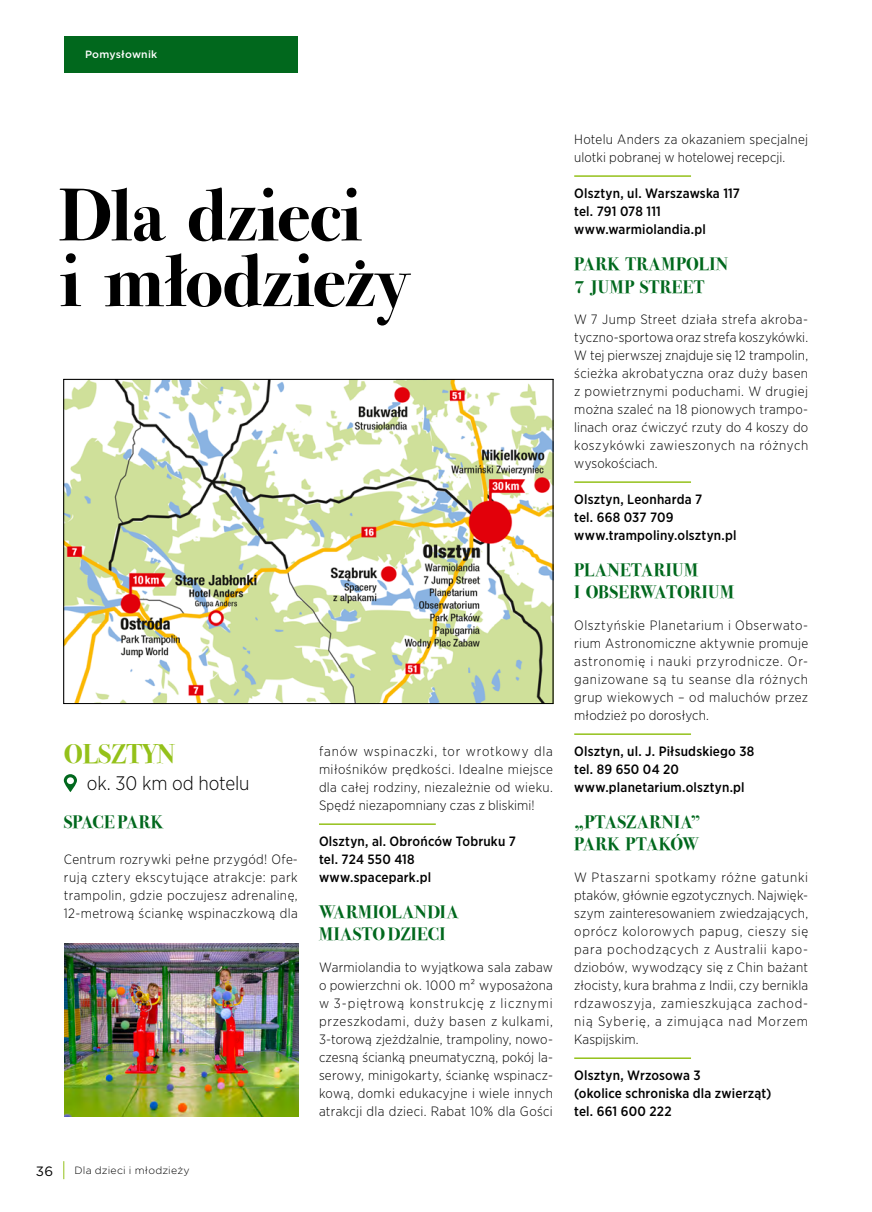
<style>
.page{position:relative;width:872px;height:1212px;background:#fff}
.page>*{position:absolute;margin:0;border:0;box-sizing:border-box;transform-origin:0 0}
.t1{font:700 75px/65.7px "Bodoni Svty Two ITCTT";color:#000}
.t2{font:700 27px "Bodoni Svty Two ITCTT";color:#94c11a}
.t3{font:300 19.5px "Gotham Narrow";letter-spacing:-.005em;color:#000}
.t4{font:700 18px/21.6px "Bodoni Svty Two ITCTT";letter-spacing:.02em;color:#01681d}
.t5{font:700 18px "Bodoni Svty Two ITCTT";letter-spacing:-.005em;color:#01681d}
.t6{font:300 13.5px/18px "Gotham Narrow";letter-spacing:.02em;color:#000;text-align:justify}
.t7{font:500 13.5px/18px "Gotham Narrow";letter-spacing:.015em;color:#000}
.t8{font:13.5px "Gotham";color:#000}
.t9{font:300 10.5px "Gotham";letter-spacing:.02em;color:#000}
.t10{font:500 10.5px "Gotham";letter-spacing:.02em;color:#fff}
</style>
<div class="page">
<svg style="left:63px;top:1161px;width:1px;height:18px"></svg>
<div style="left:64px;top:36px;width:234px;height:36px;background:#01681d"></div>
<svg style="left:64px;top:774px;width:13px;height:18px"></svg>
<hr style="left:319px;top:823px;width:117px;height:2px;background:#94c11a">
<hr style="left:574px;top:175px;width:117px;height:2px;background:#94c11a">
<hr style="left:574px;top:481px;width:117px;height:2px;background:#94c11a">
<hr style="left:574px;top:733px;width:117px;height:2px;background:#94c11a">
<hr style="left:574px;top:1057px;width:117px;height:2px;background:#94c11a">
<img style="left:64px;top:944px;width:234px;height:172px">
<img style="left:65px;top:381px;width:486px;height:321px">
<div style="left:63px;top:379px;width:490px;height:325px;border:1px solid #000"></div>
<p class="t10" style="left:85px;top:48px;width:74px">Pomysłownik</p>
<h1 class="t1" style="left:59px;top:176px;width:350px">Dla dzieci<br>i młodzieży</h1>
<h2 class="t2" style="left:64px;top:731px;width:113px">OLSZTYN</h2>
<h3 class="t3" style="left:87px;top:771px;width:164px">ok. 30 km od hotelu</h3>
<h3 class="t5" style="left:64px;top:807px;width:101px">SPACE PARK</h3>
<p class="t6" style="left:64px;top:850px;width:235px">Centrum rozrywki pełne przygód! Ofe&shy;rują cztery ekscytujące atrakcje: park trampolin, gdzie poczujesz adrenalinę, 12-metrową ściankę wspinaczkową dla</p>
<p class="t8" style="left:36px;top:1162px;width:19px">36</p>
<p class="t9" style="left:74px;top:1164px;width:117px">Dla dzieci i młodzieży</p>
<p class="t6" style="left:319px;top:742px;width:235px">fanów wspinaczki, tor wrotkowy dla miłośników prędkości. Idealne miejsce dla całej rodziny, niezależnie od wieku.<br>Spędź niezapomniany czas z bliskimi!</p>
<p class="t7" style="left:319px;top:832px;width:198px">Olsztyn, al. Obrońców Tobruku 7 tel. 724 550 418 www.spacepark.pl</p>
<h3 class="t4" style="left:319px;top:900px;width:141px">WARMIOLANDIA<br>MIASTO DZIECI</h3>
<p class="t6" style="left:319px;top:958px;width:235px">Warmiolandia to wyjątkowa sala zabaw o powierzchni ok. 1000 m² wyposażona w 3-piętrową konstrukcję z licznymi przeszkodami, duży basen z kulkami, 3-torową zjeżdżalnie, trampoliny, nowo&shy;czesną ścianką pneumatyczną, pokój la&shy;serowy, minigokarty, ściankę wspinacz&shy;kową, domki edukacyjne i wiele innych atrakcji dla dzieci. Rabat 10% dla Gości</p>
<p class="t6" style="left:574px;top:130px;width:235px">Hotelu Anders za okazaniem specjalnej ulotki pobranej w hotelowej recepcji.</p>
<p class="t7" style="left:574px;top:184px;width:167px">Olsztyn, ul. Warszawska 117 tel. 791 078 111 www.warmiolandia.pl</p>
<h3 class="t4" style="left:574px;top:251px;width:155px;line-height:23.4px">PARK TRAMPOLIN<br>7 JUMP STREET</h3>
<p class="t6" style="left:574px;top:310px;width:235px">W 7 Jump Street działa strefa akroba&shy;tyczno-sportowa oraz strefa koszykówki.<br>W tej pierwszej znajduje się 12 trampolin, ścieżka akrobatyczna oraz duży basen z powietrznymi poduchami. W drugiej można szaleć na 18 pionowych trampo&shy;linach oraz ćwiczyć rzuty do 4 koszy do koszykówki zawieszonych na różnych wysokościach.</p>
<p class="t7" style="left:574px;top:490px;width:164px">Olsztyn, Leonharda 7<br>tel. 668 037 709 www.trampoliny.olsztyn.pl</p>
<h3 class="t4" style="left:574px;top:558px;width:161px">PLANETARIUM<br>I OBSERWATORIUM</h3>
<p class="t6" style="left:574px;top:616px;width:235px">Olsztyńskie Planetarium i Obserwato&shy;rium Astronomiczne aktywnie promuje astronomię i nauki przyrodnicze. Or&shy;ganizowane są tu seanse dla różnych grup wiekowych – od maluchów przez młodzież po dorosłych.</p>
<p class="t7" style="left:574px;top:742px;width:182px">Olsztyn, ul. J. Piłsudskiego 38 tel. 89 650 04 20 www.planetarium.olsztyn.pl</p>
<h3 class="t4" style="left:574px;top:810px;width:128px">„PTASZARNIA”<br>PARK PTAKÓW</h3>
<p class="t6" style="left:574px;top:868px;width:235px">W Ptaszarni spotkamy różne gatunki ptaków, głównie egzotycznych. Najwięk&shy;szym zainteresowaniem zwiedzających, oprócz kolorowych papug, cieszy się para pochodzących z Australii kapo&shy;dziobów, wywodzący się z Chin bażant złocisty, kura brahma z Indii, czy bernikla rdzawoszyja, zamieszkująca zachod&shy;nią Syberię, a zimująca nad Morzem Kaspijskim.</p>
<p class="t7" style="left:574px;top:1066px;width:199px">Olsztyn, Wrzosowa 3<br>(okolice schroniska dla zwierząt) tel. 661 600 222</p>
</div>
